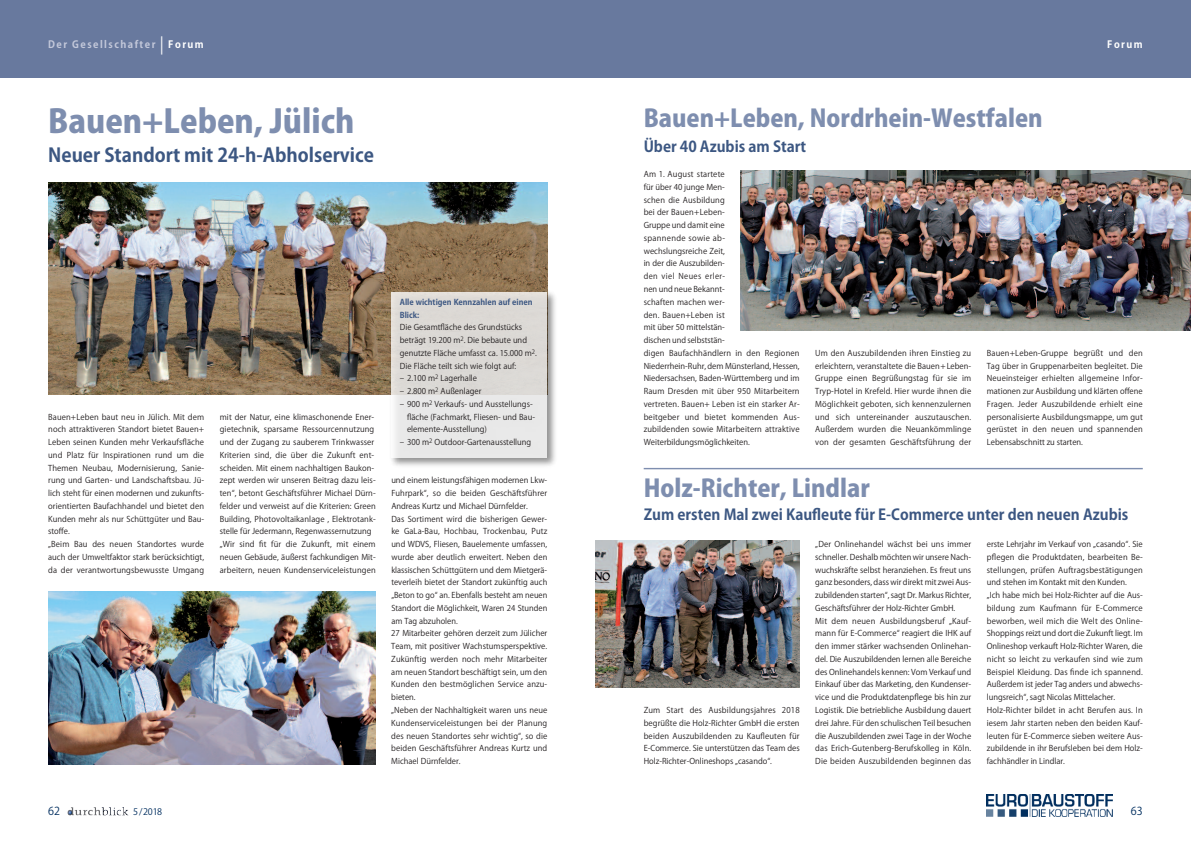
<style>
.page{position:relative;width:1191px;height:842px;background:#fff}
.page>*{position:absolute;margin:0;border:0;box-sizing:border-box;transform-origin:0 0}
.t1{font:800 32px "Koz Go Pr 6 N";color:#7e8eaf}
.t2{font:800 24px "Koz Go Pr 6 N";color:#7e8eaf}
.t3{font:700 19px "Koz Go Pr 6 N";color:#3c5782}
.t4{font:700 15px "Koz Go Pr 6 N";color:#3c5782}
.t5{font:11px "Koz Go Pro";color:#002e5f}
.t6{font:700 10px "Koz Go Pr 6 N";letter-spacing:.15em;color:#c3c8da}
.t7{font:700 10px "Koz Go Pr 6 N";letter-spacing:.15em;color:#fff}
.t8{font:9px "Koz Go Pro";color:#002e5f}
.t9{font:8px/12.8px "Koz Go Pro";letter-spacing:.01em;color:#231f20}
.t10{font:700 8px/12.8px "Koz Go Pro";color:#3c5782}
.s1{font-size:16px;color:#fff}
.s2{color:#fff}
</style>
<div class="page">
<div style="left:0;top:0;width:595px;height:78px;background:#68799e"></div>
<img style="left:67px;top:807px;width:61px;height:8px">
<div style="left:595px;top:0;width:596px;height:78px;background:#68799e"></div>
<img style="left:986px;top:794px;width:127px;height:22px">
<img style="left:740px;top:170px;width:451px;height:160px">
<img style="left:595px;top:540px;width:204px;height:147px">
<hr style="left:643px;top:468px;width:499px;height:1px;background:#7e8eaf">
<img style="left:48px;top:182px;width:499px;height:212px">
<img style="left:48px;top:591px;width:328px;height:173px">
<img style="left:386px;top:288px;width:169px;height:178px">
<div style="left:391px;top:292px;width:156px;height:166px;background:#fff;opacity:.8"></div>
<p class="t6" style="left:48px;top:39px;width:157px">Der Gesellschafter <span class="s1">|</span> <span class="s2">Forum</span></p>
<p class="t7" style="left:1107px;top:39px;width:37px">Forum</p>
<h1 class="t1" style="left:48px;top:103px;width:308px">Bauen+Leben, Jülich</h1>
<h3 class="t3" style="left:48px;top:145px;width:327px">Neuer Standort mit 24-h-Abholservice</h3>
<h2 class="t2" style="left:643px;top:105px;width:400px">Bauen+Leben, Nordrhein-Westfalen</h2>
<h3 class="t4" style="left:643px;top:138px;width:164px">Über 40 Azubis am Start</h3>
<p class="t9" style="left:48px;top:410px;width:157px">Bauen+Leben baut neu in Jülich. Mit dem noch attraktiveren Standort bietet Bauen+ Leben seinen Kunden mehr Verkaufsfläche und Platz für Inspirationen rund um die Themen Neubau, Modernisierung, Sanie&shy;rung und Garten- und Landschaftsbau. Jü&shy;lich steht für einen modernen und zukunfts&shy;orientierten Baufachhandel und bietet den Kunden mehr als nur Schüttgüter und Bau&shy;stoffe.<br>„Beim Bau des neuen Standortes wurde auch der Umweltfaktor stark berücksichtigt, da der verantwortungsbewusste Umgang</p>
<p class="t9" style="left:220px;top:410px;width:157px">mit der Natur, eine klimaschonende Ener&shy;gietechnik, sparsame Ressourcennutzung und der Zugang zu sauberem Trinkwasser Kriterien sind, die über die Zukunft ent&shy;scheiden. Mit einem nachhaltigen Baukon&shy;zept werden wir unseren Beitrag dazu leis&shy;ten“, betont Geschäftsführer Michael Dürn&shy;felder und verweist auf die Kriterien: Green Building, Photovoltaikanlage , Elektrotank&shy;stelle für Jedermann, Regenwassernutzung „Wir sind fit für die Zukunft, mit einem neuen Gebäude, äußerst fachkundigen Mit&shy;arbeitern, neuen Kundenserviceleistungen</p>
<p class="t10" style="left:400px;top:296px;width:134px">Alle wichtigen Kennzahlen auf einen<br>Blick:</p>
<p class="t9" style="left:400px;top:321px;width:139px">Die Gesamtfläche des Grundstücks beträgt 19.200 m<sup>2</sup>. Die bebaute und genutzte Fläche umfasst ca. 15.000 m<sup>2</sup>.<br>Die Fläche teilt sich wie folgt auf:</p>
<p class="t9" style="left:400px;top:372px;width:79px">– 2.100 m<sup>2</sup> Lagerhalle</p>
<p class="t9" style="left:400px;top:385px;width:83px">– 2.800 m<sup>2</sup> Außenlager</p>
<p class="t9" style="left:407px;top:398px;width:129px;text-indent:-7px">– 900 m<sup>2</sup> Verkaufs- und Ausstellungs&shy;fläche (Fachmarkt, Fliesen- und Bau&shy;elemente-Ausstellung)</p>
<p class="t9" style="left:400px;top:436px;width:133px">– 300 m<sup>2</sup> Outdoor-Gartenausstellung</p>
<p class="t9" style="left:391px;top:474px;width:157px">und einem leistungsfähigen modernen Lkw-Fuhrpark“, so die beiden Geschäftsführer Andreas Kurtz und Michael Dürnfelder.<br>Das Sortiment wird die bisherigen Gewer&shy;ke GaLa-Bau, Hochbau, Trockenbau, Putz und WDVS, Fliesen, Bauelemente umfassen, wurde aber deutlich erweitert. Neben den klassischen Schüttgütern und dem Mietgerä&shy;teverleih bietet der Standort zukünftig auch „Beton to go“ an. Ebenfalls besteht am neuen Standort die Möglichkeit, Waren 24 Stunden am Tag abzuholen.<br>27 Mitarbeiter gehören derzeit zum Jülicher Team, mit positiver Wachstumsperspektive.<br>Zukünftig werden noch mehr Mitarbeiter am neuen Standort beschäftigt sein, um den Kunden den bestmöglichen Service anzu&shy;bieten.<br>„Neben der Nachhaltigkeit waren uns neue Kundenserviceleistungen bei der Planung des neuen Standortes sehr wichtig“, so die beiden Geschäftsführer Andreas Kurtz und Michael Dürnfelder.</p>
<p class="t9" style="left:643px;top:168px;width:157px">Am 1. August startete<br>für über 40 junge Men-<br>schen die Ausbildung<br>bei der Bauen+Leben-<br>Gruppe und damit eine<br>spannende sowie ab-<br>wechslungsreiche Zeit,<br>in der die Auszubilden-<br>den viel Neues erler-<br>nen und neue Bekannt-<br>schaften machen wer-<br>den. Bauen+Leben ist<br>mit über 50 mittelstän-<br>dischen und selbststän-<br>digen Baufachhändlern in den Regionen<br>Niederrhein-Ruhr, dem Münsterland, Hessen,<br>Niedersachsen, Baden-Württemberg und im<br>Raum Dresden mit über 950 Mitarbeitern vertreten. Bauen+ Leben ist ein starker Ar&shy;beitgeber und bietet kommenden Aus&shy;zubildenden sowie Mitarbeitern attraktive<br>Weiterbildungsmöglichkeiten.</p>
<p class="t9" style="left:815px;top:347px;width:157px;text-align:justify">Um den Auszubildenden ihren Einstieg zu erleichtern, veranstaltete die Bauen+Leben-Gruppe einen Begrüßungstag für sie im Tryp-Hotel in Krefeld. Hier wurde ihnen die Möglichkeit geboten, sich kennenzulernen und sich untereinander auszutauschen.<br>Außerdem wurden die Neuankömmlinge von der gesamten Geschäftsführung der</p>
<p class="t9" style="left:986px;top:347px;width:157px;text-align:justify">Bauen+Leben-Gruppe begrüßt und den Tag über in Gruppenarbeiten begleitet. Die Neueinsteiger erhielten allgemeine Infor&shy;mationen zur Ausbildung und klärten offene Fragen. Jeder Auszubildende erhielt eine personalisierte Ausbildungsmappe, um gut gerüstet in den neuen und spannenden Lebensabschnitt zu starten.</p>
<h2 class="t2" style="left:643px;top:475px;width:228px">Holz-Richter, Lindlar</h2>
<h3 class="t4" style="left:643px;top:506px;width:486px">Zum ersten Mal zwei Kaufleute für E-Commerce unter den neuen Azubis</h3>
<p class="t9" style="left:643px;top:704px;width:157px;text-align:justify">Zum Start des Ausbildungsjahres 2018 begrüßte die Holz-Richter GmbH die ersten beiden Auszubildenden zu Kaufleuten für E-Commerce. Sie unterstützen das Team des Holz-Richter-Onlineshops „casando“.</p>
<p class="t9" style="left:815px;top:538px;width:157px">„Der Onlinehandel wächst bei uns immer schneller. Deshalb möchten wir unsere Nach&shy;wuchskräfte selbst heranziehen. Es freut uns ganz besonders, dass wir direkt mit zwei Aus&shy;zubildenden starten“, sagt Dr. Markus Richter, Geschäftsführer der Holz-Richter GmbH.<br>Mit dem neuen Ausbildungsberuf „Kauf&shy;mann für E-Commerce“ reagiert die IHK auf den immer stärker wachsenden Onlinehan&shy;del. Die Auszubildenden lernen alle Bereiche des Onlinehandels kennen: Vom Verkauf und Einkauf über das Marketing, den Kundenser&shy;vice und die Produktdatenpflege bis hin zur Logistik. Die betriebliche Ausbildung dauert drei Jahre. Für den schulischen Teil besuchen die Auszubildenden zwei Tage in der Woche das Erich-Gutenberg-Berufskolleg in Köln.<br>Die beiden Auszubildenden beginnen das</p>
<p class="t9" style="left:986px;top:538px;width:157px">erste Lehrjahr im Verkauf von „casando“. Sie pflegen die Produktdaten, bearbeiten Be&shy;stellungen, prüfen Auftragsbestätigungen und stehen im Kontakt mit den Kunden.<br>„Ich habe mich bei Holz-Richter auf die Aus&shy;bildung zum Kaufmann für E-Commerce beworben, weil mich die Welt des Online-Shoppings reizt und dort die Zukunft liegt. Im Onlineshop verkauft Holz-Richter Waren, die nicht so leicht zu verkaufen sind wie zum Beispiel Kleidung. Das finde ich spannend.<br>Außerdem ist jeder Tag anders und abwechs&shy;lungsreich“, sagt Nicolas Mittelacher.<br>Holz-Richter bildet in acht Berufen aus. In iesem Jahr starten neben den beiden Kauf&shy;leuten für E-Commerce sieben weitere Aus&shy;zubildende in ihr Berufsleben bei dem Holz&shy;fachhändler in Lindlar.</p>
<h3 class="t5" style="left:48px;top:804px;width:13px">62</h3>
<p class="t8" style="left:133px;top:806px;width:30px">5/2018</p>
<h3 class="t5" style="left:1130px;top:804px;width:13px">63</h3>
</div>
